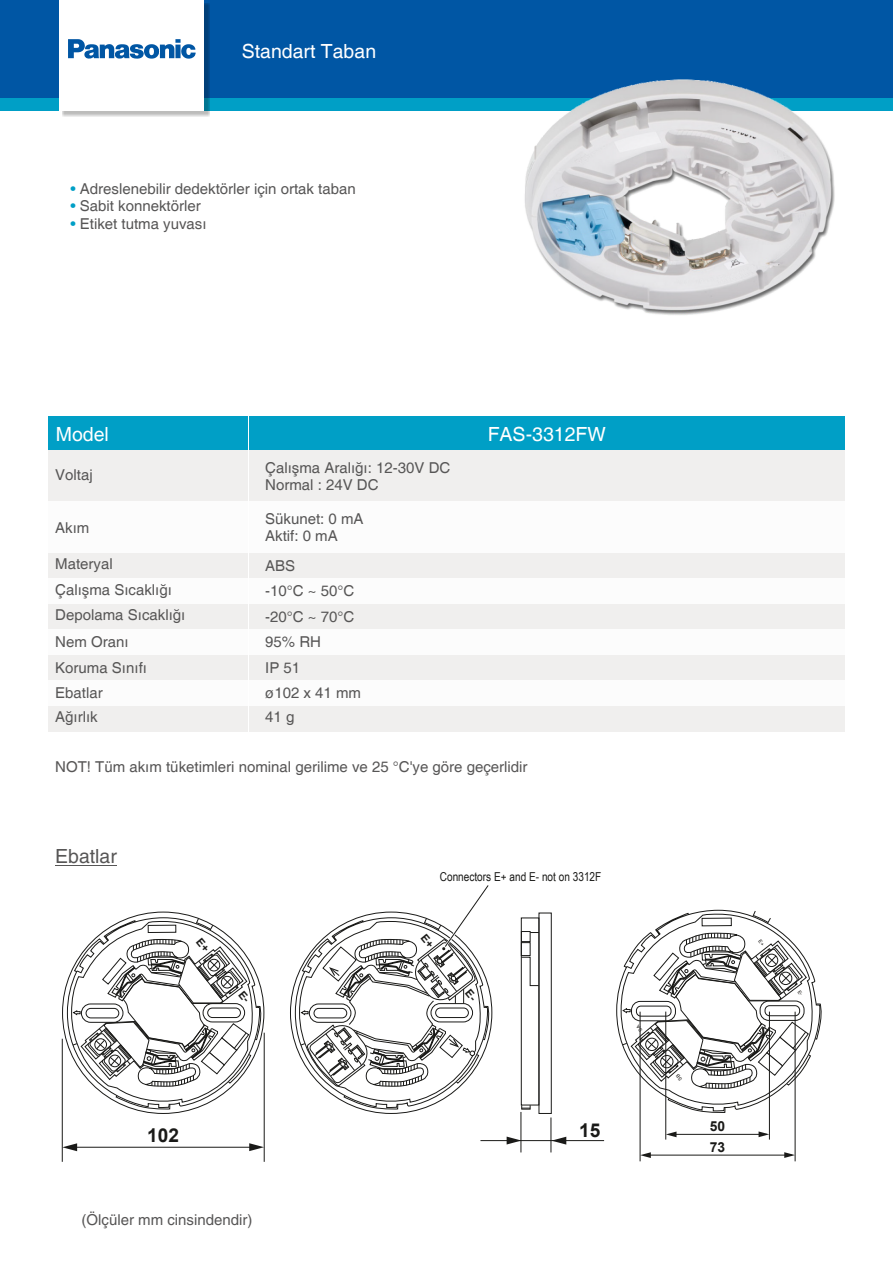
<style>
.page{position:relative;width:893px;height:1263px;background:#fff}
.page>*{position:absolute;margin:0;border:0;box-sizing:border-box;transform-origin:0 0}
.t1{font:19.5px "Helvetica";color:#fff}
.t2{font:19.5px "Helvetica LT Std";color:#575656}
.t3{font:700 19.05px "Arial";color:#1a1a18}
.t4{font:15px/17.4px "Helvetica";color:#575656}
.t5{font:15px "Helvetica LT Std";color:#575656}
.t6{font:700 13.8px "Arial";color:#1a1a18}
.t7{font:12.3px "Arial Narrow";color:#1a1a18}
.s1{color:#009fc6}
</style>
<div class="page">
<div style="left:250px;top:417px;width:595px;height:34px;background:#009fc6"></div>
<div style="left:250px;top:451px;width:595px;height:51px;background:#f0efee"></div>
<div style="left:250px;top:655px;width:595px;height:25px;background:#f0efee"></div>
<div style="left:250px;top:604px;width:595px;height:25px;background:#f0efee"></div>
<div style="left:250px;top:553px;width:595px;height:25px;background:#f0efee"></div>
<div style="left:250px;top:706px;width:595px;height:25px;background:#f0efee"></div>
<div style="left:48px;top:417px;width:200px;height:34px;background:#009fc6"></div>
<div style="left:48px;top:451px;width:200px;height:51px;background:#f0efee"></div>
<div style="left:48px;top:655px;width:200px;height:25px;background:#f0efee"></div>
<div style="left:48px;top:604px;width:200px;height:25px;background:#f0efee"></div>
<div style="left:48px;top:553px;width:200px;height:25px;background:#f0efee"></div>
<div style="left:48px;top:706px;width:200px;height:25px;background:#f0efee"></div>
<hr style="left:55px;top:865px;width:62px;height:1px;background:#575656">
<div style="left:0;top:9px;width:893px;height:102px;background:#009fc6"></div>
<div style="left:0;top:0;width:893px;height:98px;background:#0056a4"></div>
<svg style="left:62px;top:3px;width:148px;height:114px;background:#7695ac"></svg>
<div style="left:60px;top:0;width:144px;height:111px;background:#fff"></div>
<svg style="left:68px;top:39px;width:128px;height:20px"></svg>
<img style="left:524px;top:79px;width:311px;height:236px">
<div style="left:539px;top:913px;width:13px;height:201px;border:1px solid #1a1a18"></div>
<div style="left:521px;top:917px;width:18px;height:188px;border:1px solid #1a1a18"></div>
<div style="left:521px;top:931px;width:9px;height:11px;border:1px solid #1a1a18"></div>
<div style="left:521px;top:942px;width:9px;height:14px;border:1px solid #1a1a18"></div>
<svg style="left:521px;top:956px;width:18px;height:30px"></svg>
<svg style="left:521px;top:1105px;width:9px;height:4px"></svg>
<hr style="left:264px;top:1033px;width:1px;height:129px;background:#1a1a18">
<hr style="left:521px;top:1112px;width:1px;height:40px;background:#1a1a18">
<hr style="left:551px;top:1117px;width:1px;height:35px;background:#1a1a18">
<hr style="left:480px;top:1140px;width:124px;height:1px;background:#1a1a18">
<svg style="left:507px;top:1136px;width:14px;height:8px"></svg>
<svg style="left:551px;top:1137px;width:15px;height:7px"></svg>
<svg style="left:616px;top:909px;width:206px;height:253px"></svg>
<svg style="left:295px;top:885px;width:196px;height:257px"></svg>
<svg style="left:62px;top:917px;width:202px;height:245px"></svg>
<h1 class="t1" style="left:242px;top:39px;width:136px">Standart Taban</h1>
<p class="t4" style="left:70px;top:181px;width:287px"><span class="s1">•</span> Adreslenebilir dedektörler için ortak taban</p>
<p class="t4" style="left:70px;top:198px;width:132px"><span class="s1">•</span> Sabit konnektörler</p>
<p class="t4" style="left:70px;top:215px;width:138px"><span class="s1">•</span> Etiket tutma yuvası</p>
<h1 class="t1" style="left:56px;top:422px;width:55px">Model</h1>
<h1 class="t1" style="left:488px;top:423px;width:120px">FAS-3312FW</h1>
<p class="t4" style="left:55px;top:467px;width:39px">Voltaj</p>
<p class="t4" style="left:55px;top:519px;width:36px">Akım</p>
<p class="t4" style="left:265px;top:459px;width:187px">Çalışma Aralığı: 12-30V DC<br>Normal : 24V DC</p>
<p class="t4" style="left:265px;top:511px;width:100px">Sükunet: 0 mA<br>Aktif: 0 mA</p>
<p class="t4" style="left:55px;top:556px;width:59px">Materyal</p>
<p class="t4" style="left:55px;top:607px;width:132px">Depolama Sıcaklığı</p>
<p class="t4" style="left:55px;top:660px;width:93px">Koruma Sınıfı</p>
<p class="t4" style="left:55px;top:709px;width:44px">Ağırlık</p>
<p class="t4" style="left:55px;top:758px;width:474px">NOT! Tüm akım tüketimleri nominal gerilime ve 25 °C'ye göre geçerlidir</p>
<p class="t4" style="left:265px;top:557px;width:32px">ABS</p>
<p class="t4" style="left:265px;top:608px;width:91px">-20°C ~ 70°C</p>
<p class="t4" style="left:265px;top:660px;width:37px">IP 51</p>
<p class="t4" style="left:265px;top:709px;width:31px">41 g</p>
<p class="t4" style="left:55px;top:581px;width:118px">Çalışma Sıcaklığı</p>
<p class="t4" style="left:55px;top:634px;width:75px">Nem Oranı</p>
<p class="t4" style="left:55px;top:685px;width:49px">Ebatlar</p>
<p class="t4" style="left:265px;top:583px;width:91px">-10°C ~ 50°C</p>
<p class="t4" style="left:265px;top:634px;width:57px">95% RH</p>
<p class="t4" style="left:265px;top:685px;width:97px">ø102 x 41 mm</p>
<h1 class="t2" style="left:55px;top:845px;width:63px">Ebatlar</h1>
<p class="t7" style="left:440px;top:868px;width:163px">Connectors E+ and E- not on 3312F</p>
<p class="t3" style="left:147px;top:1122px;width:33px">102</p>
<p class="t3" style="left:579px;top:1117px;width:23px">15</p>
<p class="t5" style="left:81px;top:1211px;width:172px">(Ölçüler mm cinsindendir)</p>
<p class="t6" style="left:710px;top:1116px;width:17px">50</p>
<p class="t6" style="left:710px;top:1137px;width:17px">73</p>
</div>
